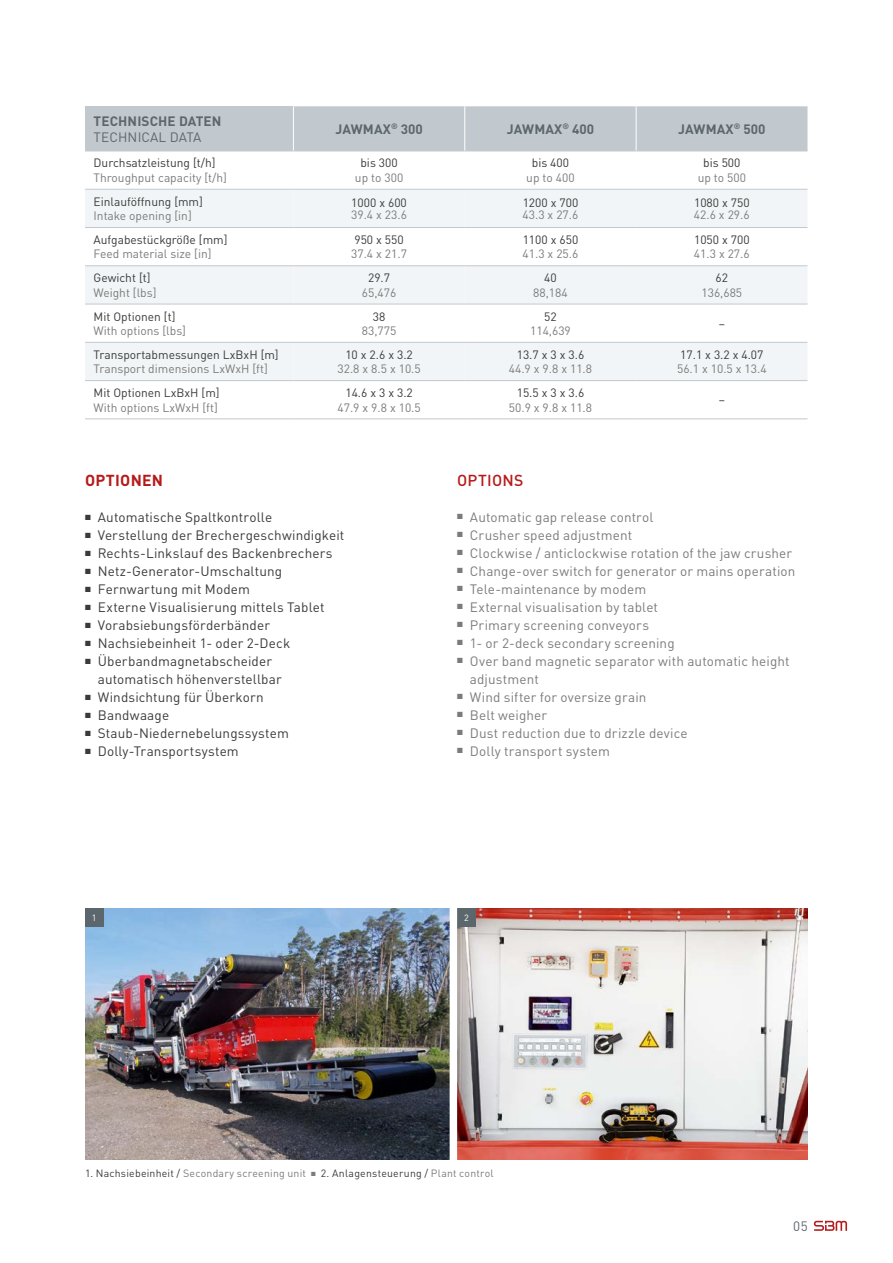
<style>
.page{position:relative;width:893px;height:1263px;background:#fff}
.page>*{position:absolute;margin:0;border:0;box-sizing:border-box;transform-origin:0 0}
.t1{font:700 15.75px "DIN Pro";letter-spacing:.015em;color:#b51b1a}
.t2{font:500 15.75px "DIN Pro";letter-spacing:.02em;color:#b51b1a}
.t3{font:13.5px/18px "DIN Pro";letter-spacing:.01em;color:#7a7b7a}
.t4{font:13.5px/18px "DIN Pro";letter-spacing:.01em;color:#3a3a39}
.t5{font:700 13.5px "DIN Pro";letter-spacing:.01em;color:#5c676d}
.t6{font:13.5px "DIN Pro";letter-spacing:.01em;color:#5c676d}
.t7{font:12px "DIN Pro";color:#7a7b7a}
.t8{font:12px "DIN Pro";color:#3a3a39}
.t9{font:10.5px "DIN Pro";letter-spacing:.02em;color:#3a3a39}
.t10{font:9px "DIN Pro";color:#fff}
.s1{color:#7a7b7a}
</style>
<div class="page">
<svg style="left:814px;top:1221px;width:33px;height:10px"></svg>
<img style="left:85px;top:908px;width:723px;height:251px">
<div style="left:85px;top:908px;width:19px;height:18px;background:#5c676d"></div>
<div style="left:457px;top:908px;width:19px;height:18px;background:#5c676d"></div>
<div style="left:450px;top:900px;width:7px;height:266px;background:#fff"></div>
<div style="left:85px;top:106px;width:208px;height:45px;background:#c2c9ce"></div>
<div style="left:294px;top:106px;width:513px;height:44px;background:#c2c9ce"></div>
<svg style="left:85px;top:190px;width:208px;height:190px;fill:#f2f5f7"></svg>
<svg style="left:293px;top:190px;width:514px;height:190px;fill:#f2f5f7"></svg>
<hr style="left:293px;top:150px;width:172px;height:1px;background:#c2c9ce">
<hr style="left:465px;top:150px;width:171px;height:1px;background:#c2c9ce">
<hr style="left:636px;top:150px;width:171px;height:1px;background:#c2c9ce">
<hr style="left:85px;top:189px;width:208px;height:1px;background:#c2c9ce">
<hr style="left:293px;top:189px;width:172px;height:1px;background:#c2c9ce">
<hr style="left:465px;top:189px;width:171px;height:1px;background:#c2c9ce">
<hr style="left:636px;top:189px;width:171px;height:1px;background:#c2c9ce">
<hr style="left:85px;top:227px;width:208px;height:1px;background:#c2c9ce">
<hr style="left:293px;top:227px;width:172px;height:1px;background:#c2c9ce">
<hr style="left:465px;top:227px;width:171px;height:1px;background:#c2c9ce">
<hr style="left:636px;top:227px;width:171px;height:1px;background:#c2c9ce">
<hr style="left:85px;top:265px;width:208px;height:1px;background:#c2c9ce">
<hr style="left:293px;top:265px;width:172px;height:1px;background:#c2c9ce">
<hr style="left:465px;top:265px;width:171px;height:1px;background:#c2c9ce">
<hr style="left:636px;top:265px;width:171px;height:1px;background:#c2c9ce">
<hr style="left:85px;top:304px;width:208px;height:1px;background:#c2c9ce">
<hr style="left:293px;top:304px;width:172px;height:1px;background:#c2c9ce">
<hr style="left:465px;top:304px;width:171px;height:1px;background:#c2c9ce">
<hr style="left:636px;top:304px;width:171px;height:1px;background:#c2c9ce">
<hr style="left:85px;top:342px;width:208px;height:1px;background:#c2c9ce">
<hr style="left:293px;top:342px;width:172px;height:1px;background:#c2c9ce">
<hr style="left:465px;top:342px;width:171px;height:1px;background:#c2c9ce">
<hr style="left:636px;top:342px;width:171px;height:1px;background:#c2c9ce">
<hr style="left:85px;top:380px;width:208px;height:1px;background:#c2c9ce">
<hr style="left:293px;top:380px;width:172px;height:1px;background:#c2c9ce">
<hr style="left:465px;top:380px;width:171px;height:1px;background:#c2c9ce">
<hr style="left:636px;top:380px;width:171px;height:1px;background:#c2c9ce">
<hr style="left:464px;top:106px;width:1px;height:44px;background:#fff">
<hr style="left:636px;top:106px;width:1px;height:44px;background:#fff">
<hr style="left:85px;top:418px;width:208px;height:1px;background:#c2c9ce">
<hr style="left:293px;top:418px;width:172px;height:1px;background:#c2c9ce">
<hr style="left:465px;top:418px;width:171px;height:1px;background:#c2c9ce">
<hr style="left:636px;top:418px;width:171px;height:1px;background:#c2c9ce">
<p class="t5" style="left:94px;top:110px;width:129px">TECHNISCHE DATEN</p>
<p class="t6" style="left:94px;top:126px;width:109px">TECHNICAL DATA</p>
<p class="t5" style="left:335px;top:118px;width:89px">JAWMAX<sup>®</sup> 300</p>
<p class="t5" style="left:507px;top:118px;width:89px">JAWMAX<sup>®</sup> 400</p>
<p class="t5" style="left:678px;top:118px;width:89px">JAWMAX<sup>®</sup> 500</p>
<p class="t8" style="left:94px;top:154px;width:123px">Durchsatzleistung [t/h]</p>
<p class="t7" style="left:94px;top:168px;width:135px">Throughput capacity [t/h]</p>
<p class="t8" style="left:360px;top:154px;width:39px">bis 300</p>
<p class="t7" style="left:355px;top:168px;width:50px">up to 300</p>
<p class="t8" style="left:532px;top:154px;width:39px">bis 400</p>
<p class="t7" style="left:526px;top:168px;width:50px">up to 400</p>
<p class="t8" style="left:703px;top:154px;width:39px">bis 500</p>
<p class="t7" style="left:698px;top:168px;width:50px">up to 500</p>
<p class="t8" style="left:94px;top:192px;width:111px">Einlauföffnung [mm]</p>
<p class="t7" style="left:94px;top:206px;width:100px">Intake opening [in]</p>
<p class="t8" style="left:351px;top:193px;width:57px">1000 x 600</p>
<p class="t7" style="left:351px;top:206px;width:57px">39.4 x 23.6</p>
<p class="t8" style="left:523px;top:193px;width:57px">1200 x 700</p>
<p class="t7" style="left:523px;top:206px;width:57px">43.3 x 27.6</p>
<p class="t8" style="left:694px;top:193px;width:57px">1080 x 750</p>
<p class="t7" style="left:694px;top:206px;width:57px">42.6 x 29.6</p>
<p class="t8" style="left:94px;top:230px;width:135px">Aufgabestückgröße [mm]</p>
<p class="t7" style="left:94px;top:245px;width:120px">Feed material size [in]</p>
<p class="t8" style="left:354px;top:230px;width:51px">950 x 550</p>
<p class="t7" style="left:351px;top:245px;width:57px">37.4 x 21.7</p>
<p class="t8" style="left:523px;top:230px;width:57px">1100 x 650</p>
<p class="t7" style="left:523px;top:245px;width:57px">41.3 x 25.6</p>
<p class="t8" style="left:694px;top:230px;width:57px">1050 x 700</p>
<p class="t7" style="left:694px;top:245px;width:57px">41.3 x 27.6</p>
<p class="t8" style="left:94px;top:268px;width:58px">Gewicht [t]</p>
<p class="t7" style="left:94px;top:283px;width:64px">Weight [lbs]</p>
<p class="t8" style="left:368px;top:268px;width:24px">29.7</p>
<p class="t7" style="left:362px;top:283px;width:36px">65,476</p>
<p class="t8" style="left:544px;top:268px;width:14px">40</p>
<p class="t7" style="left:533px;top:283px;width:36px">88,184</p>
<p class="t8" style="left:716px;top:268px;width:14px">62</p>
<p class="t7" style="left:701px;top:283px;width:42px">136,685</p>
<p class="t8" style="left:94px;top:307px;width:83px">Mit Optionen [t]</p>
<p class="t7" style="left:94px;top:321px;width:94px">With options [lbs]</p>
<p class="t8" style="left:373px;top:307px;width:14px">38</p>
<p class="t7" style="left:362px;top:321px;width:36px">83,775</p>
<p class="t8" style="left:544px;top:307px;width:14px">52</p>
<p class="t7" style="left:530px;top:321px;width:42px">114,639</p>
<p class="t8" style="left:719px;top:314px;width:8px">–</p>
<p class="t8" style="left:94px;top:345px;width:187px">Transportabmessungen LxBxH [m]</p>
<p class="t7" style="left:94px;top:359px;width:176px">Transport dimensions LxWxH [ft]</p>
<p class="t8" style="left:345px;top:345px;width:69px">10 x 2.6 x 3.2</p>
<p class="t7" style="left:337px;top:359px;width:85px">32.8 x 8.5 x 10.5</p>
<p class="t8" style="left:517px;top:345px;width:69px">13.7 x 3 x 3.6</p>
<p class="t7" style="left:509px;top:359px;width:85px">44.9 x 9.8 x 11.8</p>
<p class="t8" style="left:680px;top:345px;width:85px">17.1 x 3.2 x 4.07</p>
<p class="t7" style="left:677px;top:359px;width:91px">56.1 x 10.5 x 13.4</p>
<p class="t8" style="left:94px;top:383px;width:128px">Mit Optionen LxBxH [m]</p>
<p class="t7" style="left:94px;top:398px;width:126px">With options LxWxH [ft]</p>
<p class="t8" style="left:345px;top:383px;width:69px">14.6 x 3 x 3.2</p>
<p class="t7" style="left:337px;top:398px;width:85px">47.9 x 9.8 x 10.5</p>
<p class="t8" style="left:517px;top:383px;width:69px">15.5 x 3 x 3.6</p>
<p class="t7" style="left:509px;top:398px;width:85px">50.9 x 9.8 x 11.8</p>
<p class="t8" style="left:719px;top:390px;width:8px">–</p>
<p class="t1" style="left:85px;top:467px;width:79px">OPTIONEN</p>
<p class="t4" style="left:85px;top:507px;width:189px">■ Automatische Spaltkontrolle</p>
<p class="t4" style="left:85px;top:525px;width:261px">■ Verstellung der Brechergeschwindigkeit</p>
<p class="t4" style="left:85px;top:543px;width:249px">■ Rechts-Linkslauf des Backenbrechers</p>
<p class="t4" style="left:85px;top:561px;width:199px">■ Netz-Generator-Umschaltung</p>
<p class="t4" style="left:85px;top:579px;width:167px">■ Fernwartung mit Modem</p>
<p class="t4" style="left:85px;top:597px;width:241px">■ Externe Visualisierung mittels Tablet</p>
<p class="t4" style="left:85px;top:615px;width:186px">■ Vorabsiebungsförderbänder</p>
<p class="t4" style="left:85px;top:633px;width:207px">■ Nachsiebeinheit 1- oder 2-Deck</p>
<p class="t4" style="left:98px;top:651px;width:185px;text-indent:-13px">■ Überbandmagnetabscheider automatisch höhenverstellbar</p>
<p class="t4" style="left:85px;top:687px;width:180px">■ Windsichtung für Überkorn</p>
<p class="t4" style="left:85px;top:705px;width:86px">■ Bandwaage</p>
<p class="t4" style="left:85px;top:723px;width:205px">■ Staub-Niedernebelungssystem</p>
<p class="t4" style="left:85px;top:741px;width:155px">■ Dolly-Transportsystem</p>
<p class="t2" style="left:457px;top:467px;width:68px">OPTIONS</p>
<p class="t3" style="left:457px;top:506px;width:198px">■ Automatic gap release control</p>
<p class="t3" style="left:457px;top:524px;width:177px">■ Crusher speed adjustment</p>
<p class="t3" style="left:457px;top:542px;width:337px">■ Clockwise / anticlockwise rotation of the jaw crusher</p>
<p class="t3" style="left:457px;top:560px;width:340px">■ Change-over switch for generator or mains operation</p>
<p class="t3" style="left:457px;top:578px;width:191px">■ Tele-maintenance by modem</p>
<p class="t3" style="left:457px;top:596px;width:202px">■ External visualisation by tablet</p>
<p class="t3" style="left:457px;top:614px;width:193px">■ Primary screening conveyors</p>
<p class="t3" style="left:457px;top:632px;width:219px">■ 1- or 2-deck secondary screening</p>
<p class="t3" style="left:470px;top:650px;width:321px;text-indent:-13px">■ Over band magnetic separator with automatic height adjustment</p>
<p class="t3" style="left:457px;top:686px;width:191px">■ Wind sifter for oversize grain</p>
<p class="t3" style="left:457px;top:704px;width:92px">■ Belt weigher</p>
<p class="t3" style="left:457px;top:722px;width:232px">■ Dust reduction due to drizzle device</p>
<p class="t3" style="left:457px;top:740px;width:154px">■ Dolly transport system</p>
<p class="t10" style="left:92px;top:910px;width:6px">1</p>
<p class="t10" style="left:464px;top:910px;width:6px">2</p>
<p class="t9" style="left:85px;top:1165px;width:410px">1. Nachsiebeinheit / <span class="s1">Secondary screening unit</span> <span class="s1">■</span> 2. Anlagensteuerung / <span class="s1">Plant control</span></p>
<p class="t6" style="left:793px;top:1215px;width:16px">05</p>
</div>
